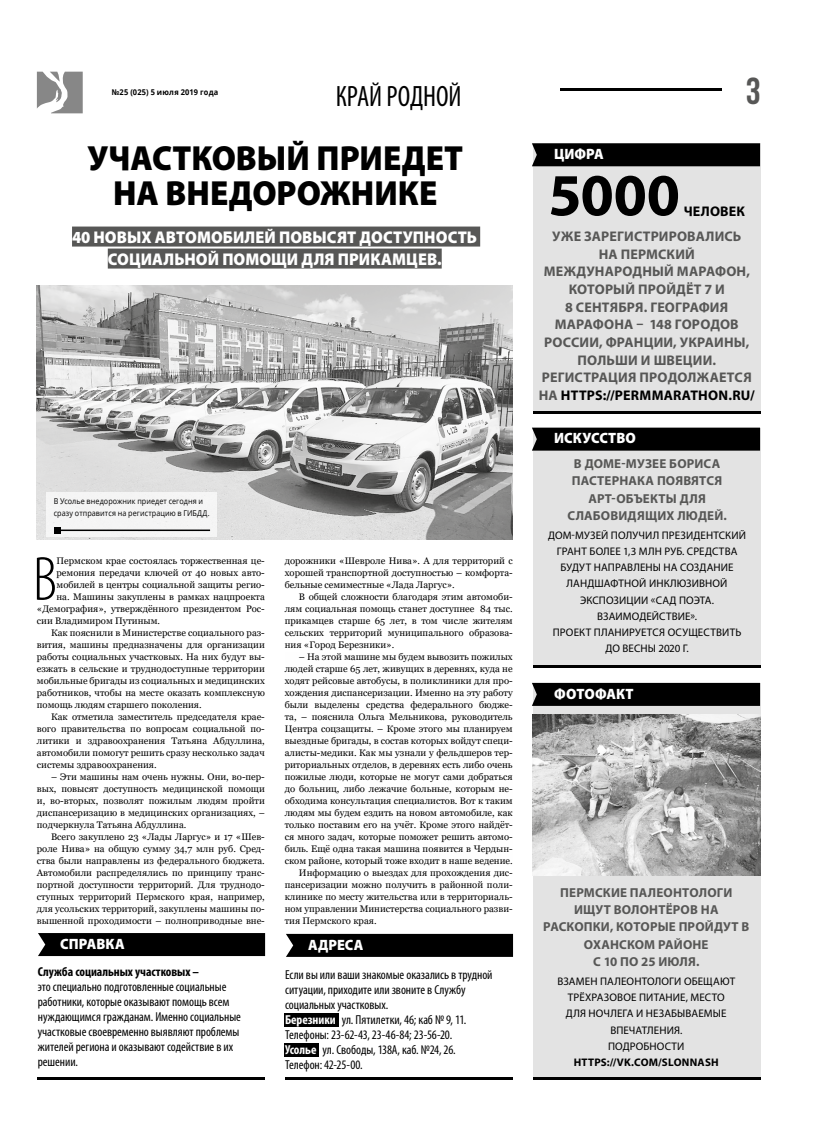
<style>
.page{position:relative;width:823px;height:1143px;background:#fff}
.page>*{position:absolute;margin:0;border:0;box-sizing:border-box;transform-origin:0 0}
.t1{font:300 condensed 62.9px "Myriad Pro";color:#000}
.t2{font:700 60px "Myriad Pro";color:#000}
.t3{font:700 37.5px "Bebas Neue";color:#575756}
.t4{font:900 35px/35px "Myriad Pro";color:#000;text-align:center;scale:.95 1}
.t5{font:condensed 29.5px "Myriad Pro";letter-spacing:-.005em;color:#000;scale:.95 1}
.t6{font:900 17px/22px "Myriad Pro";letter-spacing:.005em;color:#fff;text-align:center;scale:.95 1}
.t7{font:900 15px "Myriad Pro";color:#fff;scale:.95 1}
.t8{font:700 14px/17.7px "Myriad Pro";letter-spacing:.01em;color:#575756;text-align:center}
.t9{font:700 14px "Myriad Pro";letter-spacing:.01em;color:#000}
.t10{font:condensed 13px/15px "Myriad Pro";letter-spacing:-.005em;color:#000}
.t11{font:700 13px/17.2px "Myriad Pro";letter-spacing:.01em;color:#575756;text-align:center}
.t12{font:700 condensed 13px "Myriad Pro";letter-spacing:-.005em;color:#000}
.t13{font:11px/16.2px "Myriad Pro";letter-spacing:.01em;color:#000;text-align:center}
.t14{font:700 11px "Myriad Pro";letter-spacing:.02em;color:#000}
.t15{font:9.5px/12px "Georgia";color:#000;text-align:justify}
.t16{font:8px/12px "Open Sans";letter-spacing:.01em;color:#000;scale:.9 1}
.t17{font:700 7.9px "Open Sans";letter-spacing:.035em;color:#000;scale:.94 1}
.s1{font-weight:700;color:#fff}
.s2{color:#000}
</style>
<div class="page">
<svg style="left:37px;top:72px;width:46px;height:41px"></svg>
<hr style="left:560px;top:88px;width:161px;height:3px;background:#000">
<div style="left:532px;top:683px;width:228px;height:396px;background:#e3e3e3"></div>
<div style="left:532px;top:683px;width:227px;height:23px;background:#000"></div>
<div style="left:532px;top:427px;width:228px;height:238px;background:#e3e3e3"></div>
<div style="left:532px;top:143px;width:228px;height:270px;background:#e3e3e3"></div>
<hr style="left:532px;top:411px;width:228px;height:3px;background:#000">
<hr style="left:532px;top:1076px;width:228px;height:3px;background:#000">
<div style="left:532px;top:143px;width:227px;height:23px;background:#000"></div>
<div style="left:72px;top:226px;width:408px;height:20px;background:#575756"></div>
<div style="left:108px;top:248px;width:333px;height:20px;background:#575756"></div>
<hr style="left:37px;top:1076px;width:228px;height:3px;background:#000">
<div style="left:38px;top:933px;width:227px;height:23px;background:#000"></div>
<img style="left:37px;top:286px;width:475px;height:253px">
<div style="left:284px;top:1043px;width:35px;height:13px;background:#000"></div>
<div style="left:284px;top:1013px;width:54px;height:13px;background:#000"></div>
<hr style="left:285px;top:1076px;width:227px;height:3px;background:#000">
<div style="left:286px;top:933px;width:226px;height:23px;background:#000"></div>
<hr style="left:532px;top:664px;width:228px;height:3px;background:#000">
<div style="left:532px;top:427px;width:227px;height:23px;background:#000"></div>
<img style="left:532px;top:714px;width:228px;height:161px">
<div style="left:47px;top:491px;width:170px;height:45px;background:#f5f5f5"></div>
<hr style="left:57px;top:529px;width:153px;height:2px;background:#000">
<svg style="left:54px;top:527px;width:6px;height:6px"></svg>
<p class="t17" style="left:112px;top:87px;width:115px">№25 (025) 5 июля 2019 года</p>
<h3 class="t3" style="left:745px;top:70px;width:16px">3</h3>
<h3 class="t5" style="left:335px;top:78px;width:134px">КРАЙ РОДНОЙ</h3>
<h3 class="t4" style="left:87px;top:141px;width:396px">УЧАСТКОВЫЙ ПРИЕДЕТ<br>НА ВНЕДОРОЖНИКЕ</h3>
<h3 class="t6" style="left:72px;top:226px;width:427px">40 НОВЫХ АВТОМОБИЛЕЙ ПОВЫСЯТ ДОСТУПНОСТЬ<br>СОЦИАЛЬНОЙ ПОМОЩИ ДЛЯ ПРИКАМЦЕВ.</h3>
<p class="t16" style="left:54px;top:494px;width:174px">В Усолье внедорожник приедет сегодня и сразу отправится на регистрацию в ГИБДД.</p>
<h1 class="t1" style="left:33px;top:545px;width:25px">В</h1>
<p class="t15" style="left:56px;top:554px;width:210px">Пермском крае состоялась торжественная це-</p>
<p class="t15" style="left:56px;top:566px;width:210px">ремония передачи ключей от 40 новых авто-</p>
<p class="t15" style="left:56px;top:578px;width:210px">мобилей в центры социальной защиты регио-</p>
<p class="t15" style="left:56px;top:590px;width:210px">на. Машины закуплены в рамках нацпроекта</p>
<p class="t15" style="left:37px;top:602px;width:229px">«Демография», утверждённого президентом Рос-</p>
<p class="t15" style="left:37px;top:614px;width:125px">сии Владимиром Путиным.</p>
<p class="t15" style="left:51px;top:626px;width:215px">Как пояснили в Министерстве социального раз-</p>
<p class="t15" style="left:37px;top:638px;width:229px">вития, машины предназначены для организации</p>
<p class="t15" style="left:37px;top:650px;width:229px">работы социальных участковых. На них будут вы-</p>
<p class="t15" style="left:37px;top:662px;width:229px">езжать в сельские и труднодоступные территории</p>
<p class="t15" style="left:37px;top:674px;width:229px">мобильные бригады из социальных и медицинских</p>
<p class="t15" style="left:37px;top:686px;width:229px">работников, чтобы на месте оказать комплексную</p>
<p class="t15" style="left:37px;top:698px;width:166px">помощь людям старшего поколения.</p>
<p class="t15" style="left:51px;top:710px;width:215px">Как отметила заместитель председателя крае-</p>
<p class="t15" style="left:37px;top:722px;width:229px">вого правительства по вопросам социальной по-</p>
<p class="t15" style="left:37px;top:734px;width:229px">литики и здравоохранения Татьяна Абдуллина,</p>
<p class="t15" style="left:37px;top:746px;width:229px">автомобили помогут решить сразу несколько задач</p>
<p class="t15" style="left:37px;top:758px;width:121px">системы здравоохранения.</p>
<p class="t15" style="left:37px;top:770px;width:229px;text-indent:14px">– Эти машины нам очень нужны. Они, во-пер&shy;вых, повысят доступность медицинской помощи и, во-вторых, позволят пожилым людям пройти диспансеризацию в медицинских организациях, – подчеркнула Татьяна Абдуллина.</p>
<p class="t15" style="left:37px;top:830px;width:229px;text-indent:14px">Всего закуплено 23 «Лады Ларгус» и 17 «Шев&shy;роле Нива» на общую сумму 34,7 млн руб. Сред&shy;ства были направлены из федерального бюджета.<br>Автомобили распределялись по принципу транс&shy;портной доступности территорий. Для труднодо&shy;ступных территорий Пермского края, например, для усольских территорий, закуплены машины по&shy;вышенной проходимости – полноприводные вне-</p>
<h3 class="t7" style="left:60px;top:935px;width:69px">СПРАВКА</h3>
<h3 class="t12" style="left:38px;top:963px;width:163px">Служба социальных участковых –</h3>
<h3 class="t10" style="left:38px;top:979px;width:204px">это специально подготовленные социальные работники, которые оказывают помощь всем нуждающимся гражданам. Именно социальные участковые своевременно выявляют проблемы жителей региона и оказывают содействие в их решении.</h3>
<p class="t15" style="left:284px;top:554px;width:229px">дорожники «Шевроле Нива». А для территорий с хорошей транспортной доступностью – комфорта&shy;бельные семиместные «Лада Ларгус».</p>
<p class="t15" style="left:284px;top:590px;width:229px;text-indent:14px">В общей сложности благодаря этим автомоби&shy;лям социальная помощь станет доступнее 84 тыс. прикамцев старше 65 лет, в том числе жителям сельских территорий муниципального образова&shy;ния «Город Березники».</p>
<p class="t15" style="left:299px;top:650px;width:215px">– На этой машине мы будем вывозить пожилых</p>
<p class="t15" style="left:284px;top:662px;width:229px">людей старше 65 лет, живущих в деревнях, куда не</p>
<p class="t15" style="left:284px;top:674px;width:229px">ходят рейсовые автобусы, в поликлиники для про-</p>
<p class="t15" style="left:284px;top:686px;width:229px">хождения диспансеризации. Именно на эту работу</p>
<p class="t15" style="left:284px;top:698px;width:229px">были выделены средства федерального бюдже-</p>
<p class="t15" style="left:284px;top:710px;width:229px">та, – пояснила Ольга Мельникова, руководитель</p>
<p class="t15" style="left:284px;top:722px;width:229px">Центра соцзащиты. – Кроме этого мы планируем</p>
<p class="t15" style="left:284px;top:734px;width:229px">выездные бригады, в состав которых войдут специ-</p>
<p class="t15" style="left:284px;top:746px;width:229px">алисты-медики. Как мы узнали у фельдшеров тер-</p>
<p class="t15" style="left:284px;top:758px;width:229px">риториальных отделов, в деревнях есть либо очень</p>
<p class="t15" style="left:284px;top:770px;width:229px">пожилые люди, которые не могут сами добраться</p>
<p class="t15" style="left:284px;top:782px;width:229px">до больниц, либо лежачие больные, которым не-</p>
<p class="t15" style="left:284px;top:794px;width:229px">обходима консультация специалистов. Вот к таким</p>
<p class="t15" style="left:284px;top:806px;width:229px">людям мы будем ездить на новом автомобиле, как</p>
<p class="t15" style="left:284px;top:818px;width:229px">только поставим его на учёт. Кроме этого найдёт-</p>
<p class="t15" style="left:284px;top:830px;width:229px">ся много задач, которые поможет решить автомо-</p>
<p class="t15" style="left:284px;top:842px;width:229px">биль. Ещё одна такая машина появится в Чердын-</p>
<p class="t15" style="left:284px;top:854px;width:229px">ском районе, который тоже входит в наше ведение.</p>
<p class="t15" style="left:299px;top:866px;width:215px">Информацию о выездах для прохождения дис-</p>
<p class="t15" style="left:284px;top:878px;width:229px">пансеризации можно получить в районной поли-</p>
<p class="t15" style="left:284px;top:890px;width:229px">клинике по месту жительства или в территориаль-</p>
<p class="t15" style="left:284px;top:902px;width:229px">ном управлении Министерства социального разви-</p>
<p class="t15" style="left:284px;top:914px;width:93px">тия Пермского края.</p>
<h3 class="t7" style="left:308px;top:936px;width:60px">АДРЕСА</h3>
<p class="t10" style="left:285px;top:966px;width:209px">Если вы или ваши знакомые оказались в трудной ситуации, приходите или звоните в Службу социальных участковых.<br><span class="s1">Березники</span> ул. Пятилетки, 46; каб № 9, 11.<br>Телефоны: 23-62-43, 23-46-84; 23-56-20.<br><span class="s1">Усолье</span> ул. Свободы, 138А, каб. №24, 26.<br>Телефон: 42-25-00.</p>
<h3 class="t7" style="left:554px;top:145px;width:54px">ЦИФРА</h3>
<h2 class="t2" style="left:548px;top:156px;width:133px">5000</h2>
<h3 class="t9" style="left:683px;top:202px;width:63px">ЧЕЛОВЕК</h3>
<h3 class="t8" style="left:538px;top:227px;width:217px">УЖЕ ЗАРЕГИСТРИРОВАЛИСЬ<br>НА ПЕРМСКИЙ<br>МЕЖДУНАРОДНЫЙ МАРАФОН,<br>КОТОРЫЙ ПРОЙДЁТ 7 И<br>8 СЕНТЯБРЯ. ГЕОГРАФИЯ<br>МАРАФОНА – 148 ГОРОДОВ<br>РОССИИ, ФРАНЦИИ, УКРАИНЫ,<br>ПОЛЬШИ И ШВЕЦИИ.<br>РЕГИСТРАЦИЯ ПРОДОЛЖАЕТСЯ<br>НА <span class="s2">HTTPS://PERMMARATHON.RU/</span></h3>
<h3 class="t7" style="left:554px;top:430px;width:87px">ИСКУССТВО</h3>
<h3 class="t11" style="left:567px;top:455px;width:161px">В ДОМЕ-МУЗЕЕ БОРИСА<br>ПАСТЕРНАКА ПОЯВЯТСЯ<br>АРТ-ОБЪЕКТЫ ДЛЯ<br>СЛАБОВИДЯЩИХ ЛЮДЕЙ.</h3>
<p class="t13" style="left:547px;top:527px;width:199px">ДОМ-МУЗЕЙ ПОЛУЧИЛ ПРЕЗИДЕНТСКИЙ<br>ГРАНТ БОЛЕЕ 1,3 МЛН РУБ. СРЕДСТВА<br>БУДУТ НАПРАВЛЕНЫ НА СОЗДАНИЕ<br>ЛАНДШАФТНОЙ ИНКЛЮЗИВНОЙ<br>ЭКСПОЗИЦИИ «САД ПОЭТА.<br>ВЗАИМОДЕЙСТВИЕ».<br>ПРОЕКТ ПЛАНИРУЕТСЯ ОСУЩЕСТВИТЬ<br>ДО ВЕСНЫ 2020 Г.</p>
<h3 class="t7" style="left:554px;top:685px;width:85px">ФОТОФАКТ</h3>
<h3 class="t11" style="left:543px;top:883px;width:207px">ПЕРМСКИЕ ПАЛЕОНТОЛОГИ<br>ИЩУТ ВОЛОНТЁРОВ НА<br>РАСКОПКИ, КОТОРЫЕ ПРОЙДУТ В<br>ОХАНСКОМ РАЙОНЕ<br>С 10 ПО 25 ИЮЛЯ.</h3>
<p class="t13" style="left:557px;top:972px;width:179px">ВЗАМЕН ПАЛЕОНТОЛОГИ ОБЕЩАЮТ<br>ТРЁХРАЗОВОЕ ПИТАНИЕ, МЕСТО<br>ДЛЯ НОЧЛЕГА И НЕЗАБЫВАЕМЫЕ<br>ВПЕЧАТЛЕНИЯ.<br>ПОДРОБНОСТИ</p>
<p class="t14" style="left:573px;top:1055px;width:146px">HTTPS://VK.COM/SLONNASH</p>
</div>
